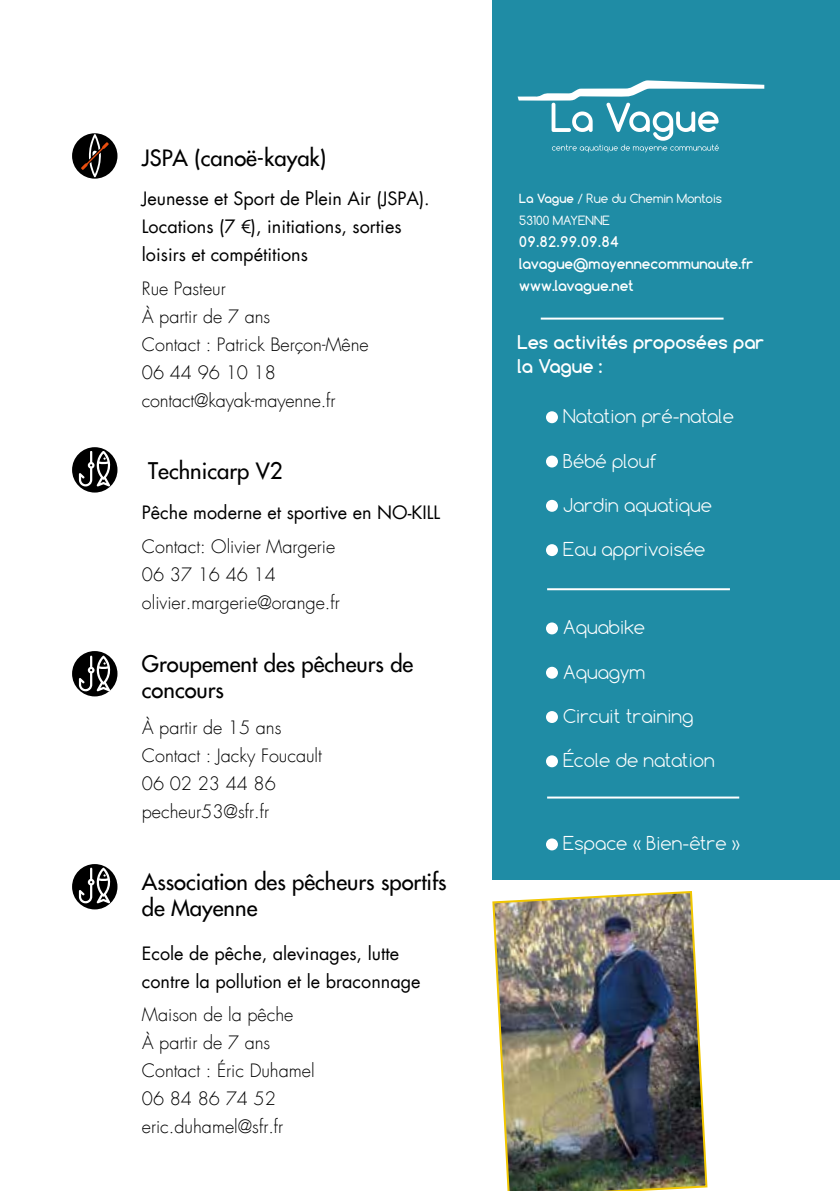
<style>
.page{position:relative;width:840px;height:1191px;background:#fff}
.page>*{position:absolute;margin:0;border:0;box-sizing:border-box;transform-origin:0 0}
.t1{font:22px/26.4px "Futura";color:#000}
.t2{font:300 18px/28px "Futura";color:#000}
.t3{font:18px/28px "Futura";color:#000}
.t4{font:300 18px "Comfortaa";color:#fff}
.t5{font:700 18px/24px "Comfortaa";color:#fff}
.t6{font:700 14px/22px "Comfortaa";color:#fff}
.t7{font:12px/22px "Comfortaa";color:#fff}
.s1{font-family:"Century Gothic"}
.s2{font-weight:700}
</style>
<div class="page">
<div style="left:492px;top:0;width:347px;height:879px;background:#1f8ca5"></div>
<div style="left:72px;top:133px;width:45px;height:46px;background:#000;border-radius:50%"></div>
<div style="left:72px;top:447px;width:45px;height:45px;background:#000;border-radius:50%"></div>
<div style="left:72px;top:864px;width:45px;height:45px;background:#000;border-radius:50%"></div>
<div style="left:72px;top:651px;width:45px;height:45px;background:#000;border-radius:50%"></div>
<svg style="left:81px;top:134px;width:28px;height:43px"></svg>
<svg style="left:79px;top:656px;width:32px;height:35px"></svg>
<svg style="left:79px;top:451px;width:32px;height:36px"></svg>
<svg style="left:79px;top:868px;width:32px;height:35px"></svg>
<div style="left:545px;top:411px;width:12px;height:12px;background:#fff;border-radius:50%"></div>
<div style="left:545px;top:455px;width:12px;height:12px;background:#fff;border-radius:50%"></div>
<div style="left:545px;top:500px;width:12px;height:12px;background:#fff;border-radius:50%"></div>
<div style="left:545px;top:544px;width:12px;height:12px;background:#fff;border-radius:50%"></div>
<div style="left:545px;top:622px;width:12px;height:12px;background:#fff;border-radius:50%"></div>
<div style="left:545px;top:667px;width:12px;height:11px;background:#fff;border-radius:50%"></div>
<div style="left:545px;top:711px;width:12px;height:12px;background:#fff;border-radius:50%"></div>
<div style="left:545px;top:755px;width:12px;height:12px;background:#fff;border-radius:50%"></div>
<div style="left:545px;top:838px;width:12px;height:12px;background:#fff;border-radius:50%"></div>
<hr style="left:547px;top:796px;width:191px;height:2px;background:#fff">
<hr style="left:547px;top:588px;width:182px;height:2px;background:#fff">
<hr style="left:540px;top:317px;width:183px;height:2px;background:#fff">
<svg style="left:517px;top:80px;width:246px;height:72px"></svg>
<img style="left:492px;top:891px;width:216px;height:300px">
<p class="t1" style="left:142px;top:144px;width:186px">JSPA (canoë-kayak)</p>
<p class="t3" style="left:142px;top:184px;width:289px">Jeunesse et Sport de Plein Air (JSPA).<br>Locations (7 <span class="s1">€</span>), initiations, sorties loisirs et compétitions</p>
<p class="t2" style="left:142px;top:275px;width:228px">Rue Pasteur<br>À partir de 7 ans<br>Contact : Patrick Berçon-Mêne<br>06 44 96 10 18 contact@kayak-mayenne.fr</p>
<p class="t1" style="left:148px;top:458px;width:136px">Technicarp V2</p>
<p class="t3" style="left:142px;top:498px;width:300px">Pêche moderne et sportive en NO-KILL</p>
<p class="t2" style="left:142px;top:532px;width:199px">Contact: Olivier Margerie<br>06 37 16 46 14 olivier.margerie@orange.fr</p>
<p class="t1" style="left:142px;top:650px;width:273px">Groupement des pêcheurs de concours</p>
<p class="t2" style="left:142px;top:714px;width:181px">À partir de 15 ans<br>Contact : Jacky Foucault<br>06 02 23 44 86 pecheur53@sfr.fr</p>
<p class="t1" style="left:142px;top:868px;width:306px">Association des pêcheurs sportifs de Mayenne</p>
<p class="t3" style="left:142px;top:939px;width:280px">Ecole de pêche, alevinages, lutte contre la pollution et le braconnage</p>
<p class="t2" style="left:142px;top:1001px;width:174px">Maison de la pêche<br>À partir de 7 ans<br>Contact : Éric Duhamel<br>06 84 86 74 52 eric.duhamel@sfr.fr</p>
<p class="t7" style="left:519px;top:187px;width:204px"><span class="s2">La Vague</span> / Rue du Chemin Montois<br>53100 MAYENNE</p>
<p class="t6" style="left:519px;top:230px;width:235px">09.82.99.09.84 lavague@mayennecommunaute.fr www.lavague.net</p>
<p class="t5" style="left:517px;top:330px;width:248px">Les activités proposées par la Vague :</p>
<p class="t4" style="left:563px;top:405px;width:172px">Natation pré-natale</p>
<p class="t4" style="left:563px;top:449px;width:95px">Bébé plouf</p>
<p class="t4" style="left:563px;top:493px;width:150px">Jardin aquatique</p>
<p class="t4" style="left:563px;top:538px;width:144px">Eau apprivoisée</p>
<p class="t4" style="left:563px;top:616px;width:83px">Aquabike</p>
<p class="t4" style="left:563px;top:660px;width:83px">Aquagym</p>
<p class="t4" style="left:563px;top:704px;width:132px">Circuit training</p>
<p class="t4" style="left:563px;top:749px;width:153px">École de natation</p>
<p class="t4" style="left:563px;top:832px;width:178px">Espace « Bien-être »</p>
</div>
